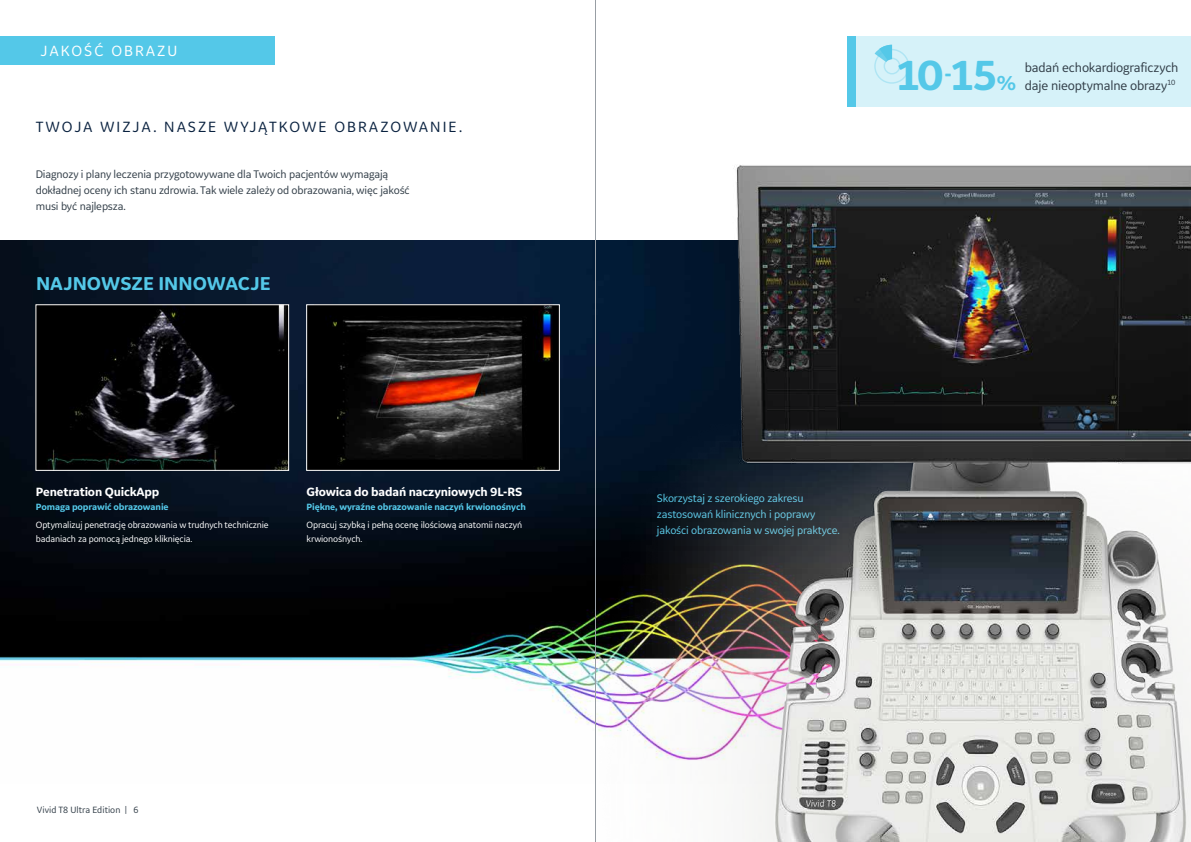
<style>
.page{position:relative;width:1191px;height:842px;background:#fff}
.page>*{position:absolute;margin:0;border:0;box-sizing:border-box;transform-origin:0 0}
.t1{font:700 44px "GE Inspira Sans";color:#54c8e8}
.t2{font:700 19.5px "GE Inspira Sans";color:#54c8e8}
.t3{font:15.5px "GE Inspira Sans";letter-spacing:.13em;color:#0a2240}
.t4{font:15.5px "GE Inspira Sans";letter-spacing:.13em;color:#fff}
.t5{font:13.5px/17.3px "GE Inspira Sans";letter-spacing:-.015em;color:#323e48}
.t6{font:700 12.5px "GE Inspira Sans";letter-spacing:-.015em;color:#fff}
.t7{font:11.5px/16px "GE Inspira Sans";letter-spacing:-.015em;color:#323e48}
.t8{font:11.5px/16px "GE Inspira Sans";letter-spacing:-.015em;color:#54c8e8}
.t9{font:9.5px/14px "GE Inspira Sans";letter-spacing:-.015em;color:#fff}
.t10{font:700 9.5px "GE Inspira Sans";letter-spacing:-.015em;color:#54c8e8}
.t11{font:9.5px "GE Inspira Sans";letter-spacing:.005em;color:#323e48}
.t12{font:7.9px "GE Inspira Sans";color:#323e48}
.s1{font-size:21.1px}
</style>
<div class="page">
<img style="left:0;top:241px;width:595px;height:484px">
<div style="left:851px;top:36px;width:340px;height:70px;background:#d6f2f9"></div>
<div style="left:307px;top:305px;width:252px;height:165px;background:#000"></div>
<img style="left:330px;top:306px;width:223px;height:163px">
<div style="left:306px;top:304px;width:253px;height:167px;border:1px solid #fff"></div>
<img style="left:596px;top:165px;width:595px;height:677px">
<div style="left:847px;top:36px;width:8px;height:70px;background:#54c8e8"></div>
<svg style="left:874px;top:45px;width:18px;height:17px"></svg>
<div style="left:874px;top:49px;width:35px;height:35px;border:1px solid #54c8e8;border-radius:50%"></div>
<div style="left:883px;top:58px;width:17px;height:16px;border:1px solid #54c8e8;border-radius:50%"></div>
<div style="left:0;top:36px;width:274px;height:29px;background:#54c8e8"></div>
<img style="left:38px;top:306px;width:249px;height:163px">
<div style="left:36px;top:304px;width:253px;height:167px;border:1px solid #fff"></div>
<hr style="left:595px;top:0;width:1px;height:842px;background:#989ea4">
<h3 class="t4" style="left:40px;top:42px;width:138px">JAKOŚĆ OBRAZU</h3>
<h3 class="t3" style="left:36px;top:117px;width:428px">TWOJA WIZJA. NASZE WYJĄTKOWE OBRAZOWANIE.</h3>
<p class="t7" style="left:36px;top:166px;width:375px">Diagnozy i plany leczenia przygotowywane dla Twoich pacjentów wymagają dokładnej oceny ich stanu zdrowia. Tak wiele zależy od obrazowania, więc jakość musi być najlepsza.</p>
<h2 class="t2" style="left:36px;top:271px;width:236px">NAJNOWSZE INNOWACJE</h2>
<p class="t6" style="left:36px;top:484px;width:125px">Penetration QuickApp</p>
<p class="t10" style="left:36px;top:501px;width:134px">Pomaga poprawić obrazowanie</p>
<p class="t9" style="left:36px;top:518px;width:234px">Optymalizuj penetrację obrazowania w trudnych technicznie badaniach za pomocą jednego kliknięcia.</p>
<p class="t6" style="left:307px;top:484px;width:217px">Głowica do badań naczyniowych 9L-RS</p>
<p class="t10" style="left:307px;top:501px;width:221px">Piękne, wyraźne obrazowanie naczyń krwionośnych</p>
<p class="t9" style="left:307px;top:518px;width:217px">Opracuj szybką i pełną ocenę ilościową anatomii naczyń krwionośnych.</p>
<p class="t11" style="left:37px;top:804px;width:103px">Vivid T8 Ultra Edition | 6</p>
<h1 class="t1" style="left:894px;top:48px;width:123px">10<sup>-</sup>15<span class="s1">%</span></h1>
<p class="t5" style="left:1024px;top:59px;width:155px">badań echokardiograficzych daje nieoptymalne obrazy</p>
<p class="t12" style="left:1167px;top:77px;width:10px">10</p>
<p class="t8" style="left:657px;top:490px;width:184px">Skorzystaj z szerokiego zakresu zastosowań klinicznych i poprawy jakości obrazowania w swojej praktyce.</p>
</div>
